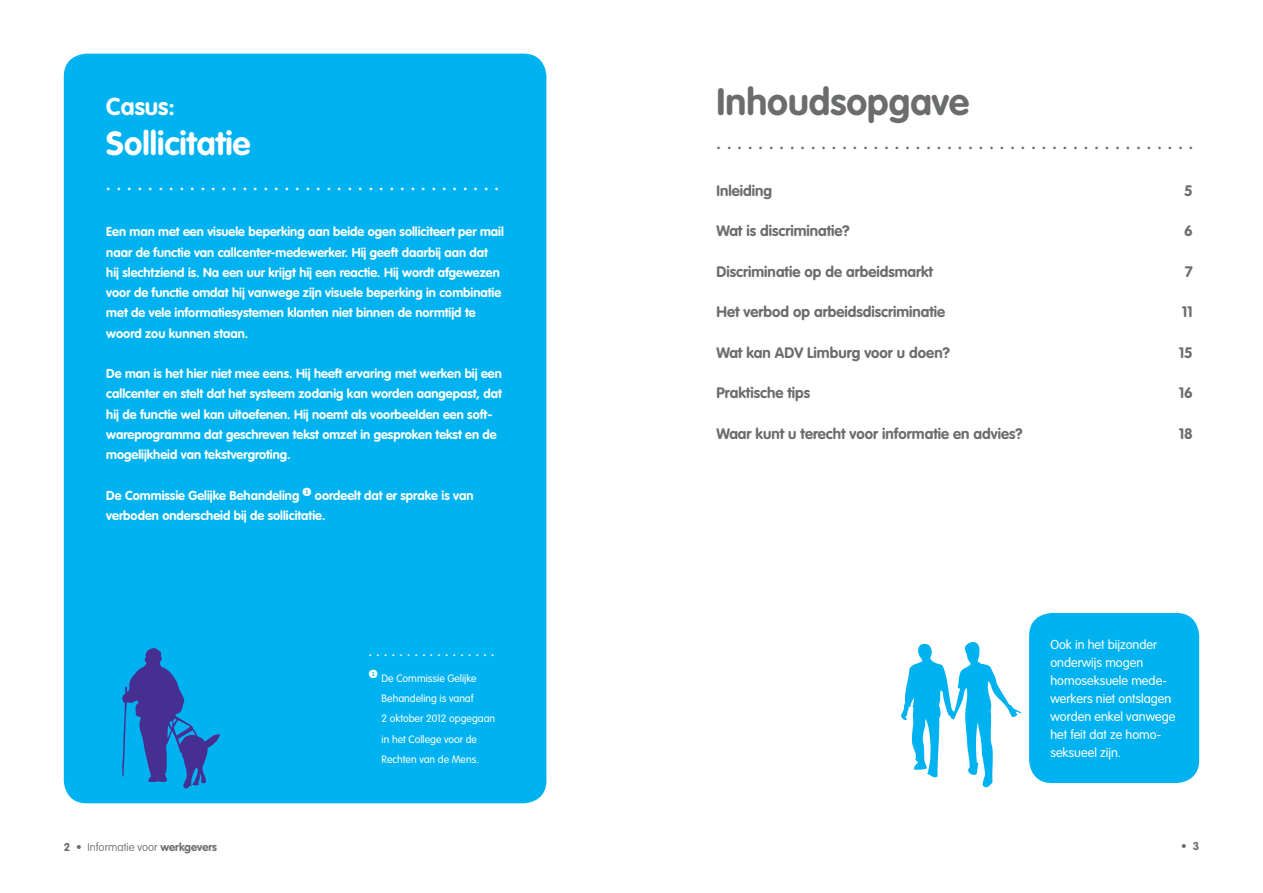
<style>
.page{position:relative;width:1263px;height:893px;background:#fff}
.page>*{position:absolute;margin:0;border:0;box-sizing:border-box;transform-origin:0 0}
.t1{font:700 37.5px "VAG Rounded";color:#6b6d6d}
.t2{font:700 33px "VAG Rounded";color:#fff}
.t3{font:700 24px "VAG Rounded";color:#fff}
.t4{font:700 16.5px "VAG Rounded";color:#6b6d6d}
.t5{font:700 16.5px "VAG Rounded";color:#fff}
.t6{font:700 15px "VAG Rounded";color:#6b6d6d}
.t7{font:700 12.75px/20.2px "VAG Rounded";color:#fff}
.t8{font:300 12.75px/18px "VAG Rounded";color:#fff}
.t9{font:700 12px "VAG Rounded";color:#fff}
.t10{font:100 11.25px "VAG Rounded";color:#6b6d6d}
.t11{font:700 11.25px "VAG Rounded";color:#6b6d6d}
.t12{font:300 10.5px/20.2px "VAG Rounded";color:#fff}
.s1{font-weight:700}
</style>
<div class="page">
<div style="left:64px;top:54px;width:482px;height:749px;background:#00b3f0;border-radius:23px"></div>
<div style="left:1029px;top:613px;width:170px;height:170px;background:#00b3f0;border-radius:23px"></div>
<svg style="left:122px;top:648px;width:98px;height:141px"></svg>
<svg style="left:901px;top:642px;width:121px;height:146px"></svg>
<h3 class="t3" style="left:106px;top:92px;width:70px">Casus:</h3>
<h2 class="t2" style="left:106px;top:124px;width:146px">Sollicitatie</h2>
<p class="t5" style="left:106px;top:174px;width:394px">. . . . . . . . . . . . . . . . . . . . . . . . . . . . . . . . . . . . . .</p>
<p class="t7" style="left:106px;top:222px;width:399px">Een man met een visuele beperking aan beide ogen solliciteert per mail naar de functie van callcenter-medewerker. Hij geeft daarbij aan dat<br>hij slechtziend is. Na een uur krijgt hij een reactie. Hij wordt afgewezen voor de functie omdat hij vanwege zijn visuele beperking in combinatie met de vele informatiesystemen klanten niet binnen de normtijd te woord zou kunnen staan.</p>
<p class="t7" style="left:106px;top:364px;width:397px">De man is het hier niet mee eens. Hij heeft ervaring met werken bij een callcenter en stelt dat het systeem zodanig kan worden aangepast, dat hij de functie wel kan uitoefenen. Hij noemt als voorbeelden een soft&shy;wareprogramma dat geschreven tekst omzet in gesproken tekst en de mogelijkheid van tekstvergroting.</p>
<p class="t7" style="left:106px;top:485px;width:369px">De Commissie Gelijke Behandeling <sup>1</sup> oordeelt dat er sprake is van verboden onderscheid bij de sollicitatie.</p>
<p class="t10" style="left:64px;top:840px;width:155px"><span class="s1">2 •</span> Informatie voor <span class="s1">werkgevers</span></p>
<p class="t9" style="left:369px;top:644px;width:127px">. . . . . . . . . . . . . . . . .</p>
<p class="t12" style="left:382px;top:668px;width:115px;text-indent:-13px"><sup>1</sup> De Commissie Gelijke<br>Behandeling is vanaf<br>2 oktober 2012 opgegaan in het College voor de<br>Rechten van de Mens.</p>
<h1 class="t1" style="left:716px;top:80px;width:254px">Inhoudsopgave</h1>
<p class="t4" style="left:716px;top:134px;width:478px">. . . . . . . . . . . . . . . . . . . . . . . . . . . . . . . . . . . . . . . . . . . . . .</p>
<p class="t6" style="left:716px;top:182px;width:57px">Inleiding</p>
<p class="t6" style="left:1184px;top:182px;width:10px">5</p>
<p class="t6" style="left:716px;top:222px;width:135px">Wat is discriminatie?</p>
<p class="t6" style="left:1184px;top:222px;width:10px">6</p>
<p class="t6" style="left:716px;top:263px;width:218px">Discriminatie op de arbeidsmarkt</p>
<p class="t6" style="left:1185px;top:263px;width:10px">7</p>
<p class="t6" style="left:716px;top:303px;width:230px">Het verbod op arbeidsdiscriminatie</p>
<p class="t6" style="left:1182px;top:303px;width:13px">11</p>
<p class="t6" style="left:716px;top:344px;width:235px">Wat kan ADV Limburg voor u doen?</p>
<p class="t6" style="left:1179px;top:344px;width:16px">15</p>
<p class="t6" style="left:716px;top:384px;width:95px">Praktische tips</p>
<p class="t6" style="left:1179px;top:384px;width:16px">16</p>
<p class="t6" style="left:716px;top:425px;width:308px">Waar kunt u terecht voor informatie en advies?</p>
<p class="t6" style="left:1179px;top:425px;width:16px">18</p>
<p class="t8" style="left:1050px;top:636px;width:127px">Ook in het bijzonder onderwijs mogen homoseksuele mede&shy;werkers niet ontslagen worden enkel vanwege het feit dat ze homo&shy;seksueel zijn.</p>
<p class="t11" style="left:1181px;top:840px;width:20px">• 3</p>
</div>
